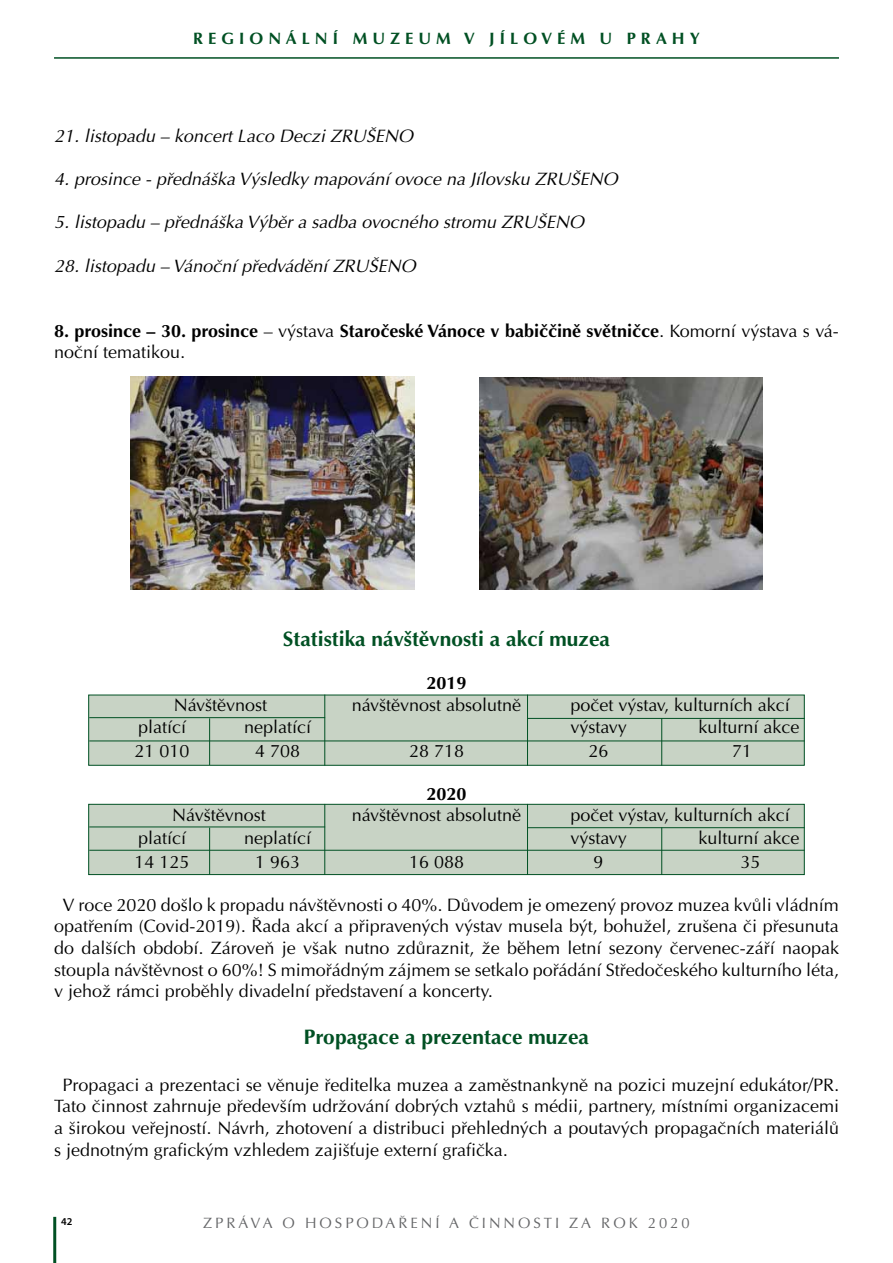
<style>
.page{position:relative;width:893px;height:1263px;background:#fff}
.page>*{position:absolute;margin:0;border:0;box-sizing:border-box;transform-origin:0 0}
.t1{font:700 21px "Optima CE";color:#005023}
.t2{font:18px/21.6px "Optima CE";color:#000;text-align:justify}
.t3{font:italic 18px "Optima CE";color:#000}
.t4{font:700 18px/21.6px "Optima CE";color:#000}
.t5{font:700 16.5px "Optima CE";color:#005023}
.t6{font:15px "Optima CE";letter-spacing:.2em;color:#646567}
.t7{font:600 10.5px "Myriad Pro";color:#000}
.s1{font-weight:400}
</style>
<div class="page">
<hr style="left:53px;top:1217px;width:3px;height:46px;background:#005023">
<hr style="left:54px;top:57px;width:785px;height:2px;background:#005023">
<img style="left:131px;top:376px;width:283px;height:213px">
<img style="left:480px;top:377px;width:282px;height:212px">
<div style="left:88px;top:695px;width:717px;height:71px;background:#c8d3c5;border:1px solid #005023"></div>
<div style="left:88px;top:804px;width:717px;height:71px;background:#c8d3c5;border:1px solid #005023"></div>
<hr style="left:89px;top:717px;width:236px;height:1px;background:#005023">
<hr style="left:89px;top:826px;width:236px;height:1px;background:#005023">
<hr style="left:527px;top:718px;width:278px;height:1px;background:#005023">
<hr style="left:527px;top:827px;width:278px;height:1px;background:#005023">
<hr style="left:89px;top:740px;width:716px;height:1px;background:#005023">
<hr style="left:89px;top:850px;width:716px;height:1px;background:#005023">
<hr style="left:324px;top:695px;width:1px;height:71px;background:#005023">
<hr style="left:324px;top:804px;width:1px;height:71px;background:#005023">
<hr style="left:209px;top:718px;width:1px;height:47px;background:#005023">
<hr style="left:209px;top:828px;width:1px;height:46px;background:#005023">
<hr style="left:661px;top:718px;width:1px;height:48px;background:#005023">
<hr style="left:661px;top:827px;width:1px;height:48px;background:#005023">
<hr style="left:527px;top:695px;width:1px;height:71px;background:#005023">
<hr style="left:527px;top:804px;width:1px;height:71px;background:#005023">
<p class="t5" style="left:193px;top:29px;width:31px">R EGIONÁLNÍ</p>
<p class="t5" style="left:353px;top:29px;width:18px">MUZEUM</p>
<p class="t5" style="left:464px;top:29px;width:51px">V J ÍLOVÉM</p>
<p class="t5" style="left:599px;top:29px;width:72px">U PRAHY</p>
<p class="t3" style="left:54px;top:126px;width:361px">21. listopadu – koncert Laco Deczi ZRUŠENO</p>
<p class="t3" style="left:54px;top:169px;width:565px">4. prosince - přednáška Výsledky mapování ovoce na Jílovsku ZRUŠENO</p>
<p class="t3" style="left:54px;top:212px;width:531px">5. listopadu – přednáška Výběr a sadba ovocného stromu ZRUŠENO</p>
<p class="t3" style="left:54px;top:255px;width:363px">28. listopadu – Vánoční předvádění ZRUŠENO</p>
<p class="t4" style="left:54px;top:320px;width:786px">8. prosince – 30. prosince <span class="s1">– výstava</span> Staročeské Vánoce v babiččině světničce<span class="s1">. Komorní výstava s vá&shy;noční tematikou.</span></p>
<p class="t1" style="left:283px;top:627px;width:329px">Statistika návštěvnosti a akcí muzea</p>
<p class="t4" style="left:426px;top:673px;width:42px">2019</p>
<p class="t2" style="left:174px;top:694px;width:95px">Návštěvnost</p>
<p class="t2" style="left:352px;top:694px;width:171px">návštěvnost absolutně</p>
<p class="t2" style="left:570px;top:694px;width:221px">počet výstav, kulturních akcí</p>
<p class="t2" style="left:138px;top:716px;width:50px">platící</p>
<p class="t2" style="left:244px;top:716px;width:69px">neplatící</p>
<p class="t2" style="left:570px;top:716px;width:58px">výstavy</p>
<p class="t2" style="left:698px;top:716px;width:103px">kulturní akce</p>
<p class="t2" style="left:134px;top:740px;width:57px">21 010</p>
<p class="t2" style="left:255px;top:740px;width:47px">4 708</p>
<p class="t2" style="left:409px;top:740px;width:57px">28 718</p>
<p class="t2" style="left:588px;top:740px;width:22px">26</p>
<p class="t2" style="left:732px;top:740px;width:22px">71</p>
<p class="t4" style="left:426px;top:783px;width:42px">2020</p>
<p class="t2" style="left:172px;top:805px;width:95px">Návštěvnost</p>
<p class="t2" style="left:352px;top:805px;width:171px">návštěvnost absolutně</p>
<p class="t2" style="left:570px;top:805px;width:221px">počet výstav, kulturních akcí</p>
<p class="t2" style="left:138px;top:828px;width:50px">platící</p>
<p class="t2" style="left:244px;top:828px;width:69px">neplatící</p>
<p class="t2" style="left:570px;top:828px;width:58px">výstavy</p>
<p class="t2" style="left:698px;top:828px;width:103px">kulturní akce</p>
<p class="t2" style="left:134px;top:851px;width:57px">14 125</p>
<p class="t2" style="left:255px;top:851px;width:47px">1 963</p>
<p class="t2" style="left:409px;top:851px;width:57px">16 088</p>
<p class="t2" style="left:593px;top:851px;width:12px">9</p>
<p class="t2" style="left:740px;top:851px;width:22px">35</p>
<p class="t2" style="left:54px;top:894px;width:786px;text-indent:9px">V roce 2020 došlo k propadu návštěvnosti o 40%. Důvodem je omezený provoz muzea kvůli vládním opatřením (Covid-2019). Řada akcí a připravených výstav musela být, bohužel, zrušena či přesunuta do dalších období. Zároveň je však nutno zdůraznit, že během letní sezony červenec-září naopak stoupla návštěvnost o 60%! S mimořádným zájmem se setkalo pořádání Středočeského kulturního léta, v jehož rámci proběhly divadelní představení a koncerty.</p>
<p class="t1" style="left:304px;top:1025px;width:287px">Propagace a prezentace muzea</p>
<p class="t2" style="left:54px;top:1074px;width:786px;text-indent:8px">Propagaci a prezentaci se věnuje ředitelka muzea a zaměstnankyně na pozici muzejní edukátor/PR.<br>Tato činnost zahrnuje především udržování dobrých vztahů s médii, partnery, místními organizacemi a širokou veřejností. Návrh, zhotovení a distribuci přehledných a poutavých propagačních materiálů s jednotným grafickým vzhledem zajišťuje externí grafička.</p>
<p class="t7" style="left:61px;top:1214px;width:13px">42</p>
<p class="t6" style="left:203px;top:1214px;width:488px">ZPRÁVA O HOSPODAŘENÍ A ČINNOSTI ZA ROK 2020</p>
</div>
